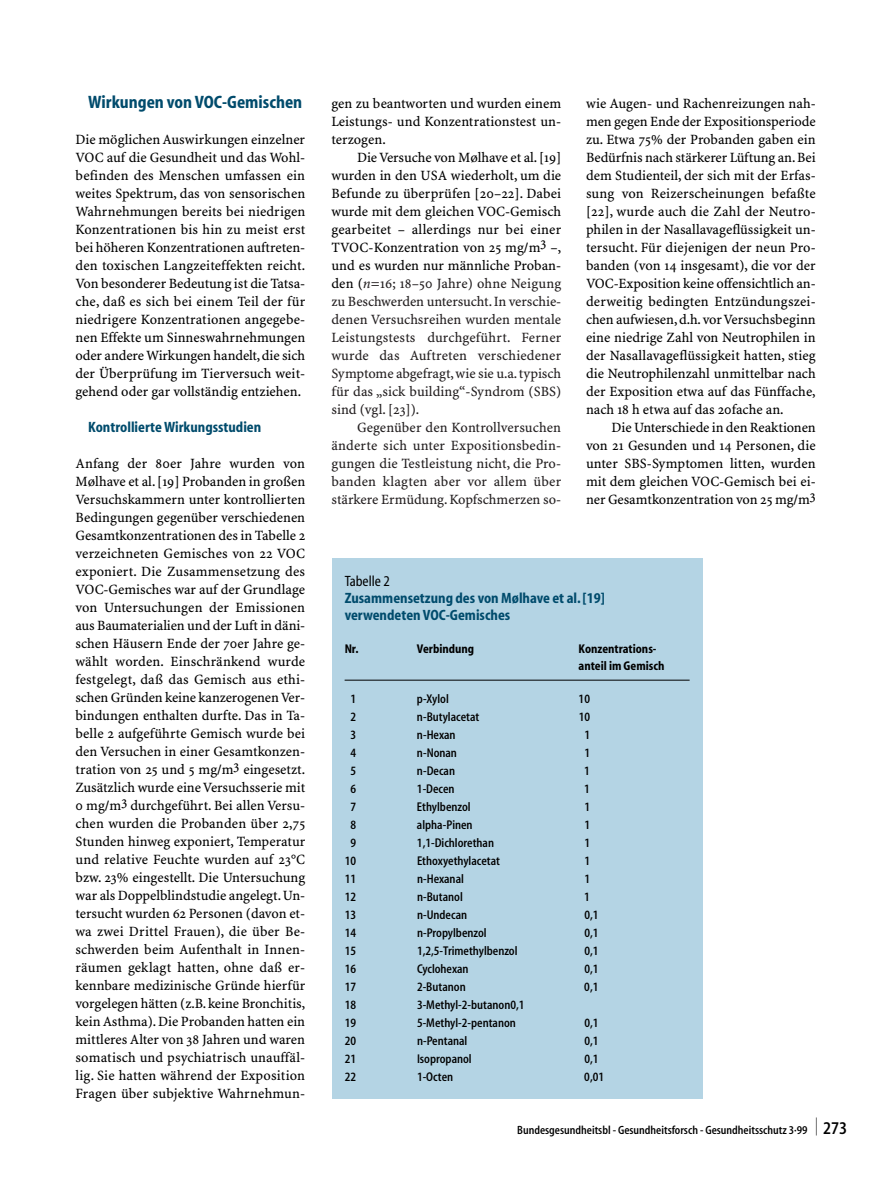
<style>
.page{position:relative;width:893px;height:1178px;background:#fff}
.page>*{position:absolute;margin:0;border:0;box-sizing:border-box;transform-origin:0 0}
.t1{font:18px "Myriad MM 700 400";color:#004b6c}
.t2{font:15px/17px "Myriad MM 700 400";color:#004b6c}
.t3{font:15px "Myriad MM 400 400";color:#000}
.t4{font:14.25px/18px "S Minion Plus";color:#000;text-align:justify}
.t5{font:14.25px/18px "S Minion Plus";color:#231f20;text-align:justify}
.t6{font:12.75px "Myriad MM 530 400";color:#000}
.t7{font:12.75px/16.5px "Myriad MM 700 400";color:#000}
.t8{font:12px "Myriad MM 530 400";color:#000}
.s1{color:#000}
.s2{font-style:italic}
.s3{font-size:18px}
</style>
<div class="page">
<div style="left:332px;top:558px;width:370px;height:541px;background:#b4d4e4"></div>
<hr style="left:344px;top:679px;width:345px;height:1px;background:#000">
<p class="t1" style="left:88px;top:95px;width:215px">Wirkungen von VOC-Gemischen</p>
<p class="t4" style="left:75px;top:131px;width:231px">Die möglichen Auswirkungen einzelner VOC auf die Gesundheit und das Wohl&shy;befinden des Menschen umfassen ein weites Spektrum, das von sensorischen Wahrnehmungen bereits bei niedrigen Konzentrationen bis hin zu meist erst bei höheren Konzentrationen auftreten&shy;den toxischen Langzeiteffekten reicht.<br>Von besonderer Bedeutung ist die Tatsa&shy;che, daß es sich bei einem Teil der für niedrigere Konzentrationen angegebe&shy;nen Effekte um Sinneswahrnehmungen oder andere Wirkungen handelt,die sich der Überprüfung im Tierversuch weit&shy;gehend oder gar vollständig entziehen.</p>
<p class="t2" style="left:88px;top:420px;width:174px">Kontrollierte Wirkungsstudien</p>
<p class="t4" style="left:75px;top:455px;width:231px">Anfang der 80er Jahre wurden von Mølhave et al. [19] Probanden in großen Versuchskammern unter kontrollierten Bedingungen gegenüber verschiedenen Gesamtkonzentrationen des in Tabelle 2 verzeichneten Gemisches von 22 VOC exponiert. Die Zusammensetzung des VOC-Gemisches war auf der Grundlage von Untersuchungen der Emissionen aus Baumaterialien und der Luft in däni&shy;schen Häusern Ende der 70er Jahre ge&shy;wählt worden. Einschränkend wurde festgelegt, daß das Gemisch aus ethi&shy;schen Gründen keine kanzerogenen Ver&shy;bindungen enthalten durfte. Das in Ta&shy;belle 2 aufgeführte Gemisch wurde bei den Versuchen in einer Gesamtkonzen&shy;tration von 25 und 5 mg/m3 eingesetzt.<br>Zusätzlich wurde eine Versuchsserie mit 0 mg/m3 durchgeführt. Bei allen Versu&shy;chen wurden die Probanden über 2,75<br>Stunden hinweg exponiert, Temperatur und relative Feuchte wurden auf 23°C bzw. 23% eingestellt. Die Untersuchung war als Doppelblindstudie angelegt. Un&shy;tersucht wurden 62 Personen (davon et&shy;wa zwei Drittel Frauen), die über Be&shy;schwerden beim Aufenthalt in Innen&shy;räumen geklagt hatten, ohne daß er&shy;kennbare medizinische Gründe hierfür vorgelegen hätten (z.B. keine Bronchitis, kein Asthma). Die Probanden hatten ein mittleres Alter von 38 Jahren und waren somatisch und psychiatrisch unauffäl&shy;lig. Sie hatten während der Exposition Fragen über subjektive Wahrnehmun-</p>
<p class="t4" style="left:331px;top:95px;width:231px">gen zu beantworten und wurden einem Leistungs- und Konzentrationstest un&shy;terzogen.</p>
<p class="t5" style="left:331px;top:149px;width:231px;text-indent:26px"><span class="s1">Die Versuche von Mølhave et al. [19] wurden in den USA wiederholt, um die Befunde zu überprüfen [20–22]. Dabei wurde mit dem gleichen VOC-Gemisch gearbeitet – allerdings nur bei einer TVOC-Konzentration von 25 mg/m</span><sup>3</sup> <span class="s1">–, und es wurden nur männliche Proban&shy;den (</span><span class="s2">n</span>=16; 18–50 Jahre) ohne Neigung zu Beschwerden untersucht. In verschie&shy;denen Versuchsreihen wurden mentale Leistungstests durchgeführt. Ferner wurde das Auftreten verschiedener Symptome abgefragt, wie sie u.a.typisch für das „sick building“-Syndrom (SBS) sind (vgl. [23]).</p>
<p class="t5" style="left:331px;top:419px;width:231px;text-indent:26px">Gegenüber den Kontrollversuchen änderte sich unter Expositionsbedin&shy;gungen die Testleistung nicht, die Pro&shy;banden klagten aber vor allem über stärkere Ermüdung. Kopfschmerzen so-</p>
<p class="t4" style="left:586px;top:95px;width:231px">wie Augen- und Rachenreizungen nah&shy;men gegen Ende der Expositionsperiode zu. Etwa 75% der Probanden gaben ein Bedürfnis nach stärkerer Lüftung an. Bei dem Studienteil, der sich mit der Erfas&shy;sung von Reizerscheinungen befaßte [22], wurde auch die Zahl der Neutro&shy;philen in der Nasallavageflüssigkeit un&shy;tersucht. Für diejenigen der neun Pro&shy;banden (von 14 insgesamt), die vor der VOC-Exposition keine offensichtlich an&shy;derweitig bedingten Entzündungszei&shy;chen aufwiesen, d.h. vor Versuchsbeginn eine niedrige Zahl von Neutrophilen in der Nasallavageflüssigkeit hatten, stieg die Neutrophilenzahl unmittelbar nach der Exposition etwa auf das Fünffache, nach 18 h etwa auf das 20fache an.</p>
<p class="t4" style="left:586px;top:419px;width:231px;text-indent:26px">Die Unterschiede in den Reaktionen von 21 Gesunden und 14 Personen, die unter SBS-Symptomen litten, wurden mit dem gleichen VOC-Gemisch bei ei&shy;ner Gesamtkonzentration von 25 mg/m3</p>
<p class="t3" style="left:344px;top:572px;width:47px">Tabelle 2</p>
<p class="t2" style="left:344px;top:591px;width:262px">Zusammensetzung des von Mølhave et al. [19] verwendeten VOC-Gemisches</p>
<p class="t7" style="left:344px;top:642px;width:15px">Nr.</p>
<p class="t7" style="left:417px;top:642px;width:59px">Verbindung</p>
<p class="t7" style="left:578px;top:642px;width:87px">Konzentrations&shy;anteil im Gemisch</p>
<p class="t6" style="left:350px;top:694px;width:7px">1</p>
<p class="t6" style="left:417px;top:694px;width:33px">p-Xylol</p>
<p class="t6" style="left:578px;top:694px;width:13px">10</p>
<p class="t6" style="left:350px;top:712px;width:7px">2</p>
<p class="t6" style="left:417px;top:712px;width:64px">n-Butylacetat</p>
<p class="t6" style="left:578px;top:712px;width:13px">10</p>
<p class="t6" style="left:350px;top:730px;width:7px">3</p>
<p class="t6" style="left:417px;top:730px;width:40px">n-Hexan</p>
<p class="t6" style="left:584px;top:730px;width:7px">1</p>
<p class="t6" style="left:350px;top:748px;width:7px">4</p>
<p class="t6" style="left:417px;top:748px;width:42px">n-Nonan</p>
<p class="t6" style="left:584px;top:748px;width:7px">1</p>
<p class="t6" style="left:350px;top:766px;width:7px">5</p>
<p class="t6" style="left:417px;top:766px;width:40px">n-Decan</p>
<p class="t6" style="left:584px;top:766px;width:7px">1</p>
<p class="t6" style="left:350px;top:784px;width:7px">6</p>
<p class="t6" style="left:417px;top:784px;width:39px">1-Decen</p>
<p class="t6" style="left:584px;top:784px;width:7px">1</p>
<p class="t6" style="left:350px;top:802px;width:7px">7</p>
<p class="t6" style="left:417px;top:802px;width:55px">Ethylbenzol</p>
<p class="t6" style="left:584px;top:802px;width:7px">1</p>
<p class="t6" style="left:350px;top:820px;width:7px">8</p>
<p class="t6" style="left:417px;top:820px;width:57px">alpha-Pinen</p>
<p class="t6" style="left:584px;top:820px;width:7px">1</p>
<p class="t6" style="left:350px;top:838px;width:7px">9</p>
<p class="t6" style="left:417px;top:838px;width:79px">1,1-Dichlorethan</p>
<p class="t6" style="left:584px;top:838px;width:7px">1</p>
<p class="t6" style="left:344px;top:856px;width:13px">10</p>
<p class="t6" style="left:417px;top:856px;width:84px">Ethoxyethylacetat</p>
<p class="t6" style="left:584px;top:856px;width:7px">1</p>
<p class="t6" style="left:344px;top:874px;width:13px">11</p>
<p class="t6" style="left:417px;top:874px;width:48px">n-Hexanal</p>
<p class="t6" style="left:584px;top:874px;width:7px">1</p>
<p class="t6" style="left:344px;top:892px;width:13px">12</p>
<p class="t6" style="left:417px;top:892px;width:47px">n-Butanol</p>
<p class="t6" style="left:584px;top:892px;width:7px">1</p>
<p class="t6" style="left:344px;top:910px;width:13px">13</p>
<p class="t6" style="left:417px;top:910px;width:52px">n-Undecan</p>
<p class="t6" style="left:584px;top:910px;width:16px">0,1</p>
<p class="t6" style="left:344px;top:928px;width:13px">14</p>
<p class="t6" style="left:417px;top:928px;width:71px">n-Propylbenzol</p>
<p class="t6" style="left:584px;top:928px;width:16px">0,1</p>
<p class="t6" style="left:344px;top:946px;width:13px">15</p>
<p class="t6" style="left:417px;top:946px;width:102px">1,2,5-Trimethylbenzol</p>
<p class="t6" style="left:584px;top:946px;width:16px">0,1</p>
<p class="t6" style="left:344px;top:964px;width:13px">16</p>
<p class="t6" style="left:417px;top:964px;width:53px">Cyclohexan</p>
<p class="t6" style="left:584px;top:964px;width:16px">0,1</p>
<p class="t6" style="left:344px;top:982px;width:13px">17</p>
<p class="t6" style="left:417px;top:982px;width:50px">2-Butanon</p>
<p class="t6" style="left:584px;top:982px;width:16px">0,1</p>
<p class="t6" style="left:344px;top:1000px;width:13px">18</p>
<p class="t6" style="left:417px;top:1000px;width:109px">3-Methyl-2-butanon0,1</p>
<p class="t6" style="left:344px;top:1018px;width:13px">19</p>
<p class="t6" style="left:417px;top:1018px;width:100px">5-Methyl-2-pentanon</p>
<p class="t6" style="left:584px;top:1018px;width:16px">0,1</p>
<p class="t6" style="left:344px;top:1036px;width:13px">20</p>
<p class="t6" style="left:417px;top:1036px;width:52px">n-Pentanal</p>
<p class="t6" style="left:584px;top:1036px;width:16px">0,1</p>
<p class="t6" style="left:344px;top:1054px;width:13px">21</p>
<p class="t6" style="left:417px;top:1054px;width:56px">Isopropanol</p>
<p class="t6" style="left:584px;top:1054px;width:16px">0,1</p>
<p class="t6" style="left:344px;top:1072px;width:13px">22</p>
<p class="t6" style="left:417px;top:1072px;width:38px">1-Octen</p>
<p class="t6" style="left:584px;top:1072px;width:21px">0,01</p>
<p class="t8" style="left:517px;top:1125px;width:331px">Bundesgesundheitsbl - Gesundheitsforsch - Gesundheitsschutz 3·99 <sup>|</sup> <span class="s3">273</span></p>
</div>
